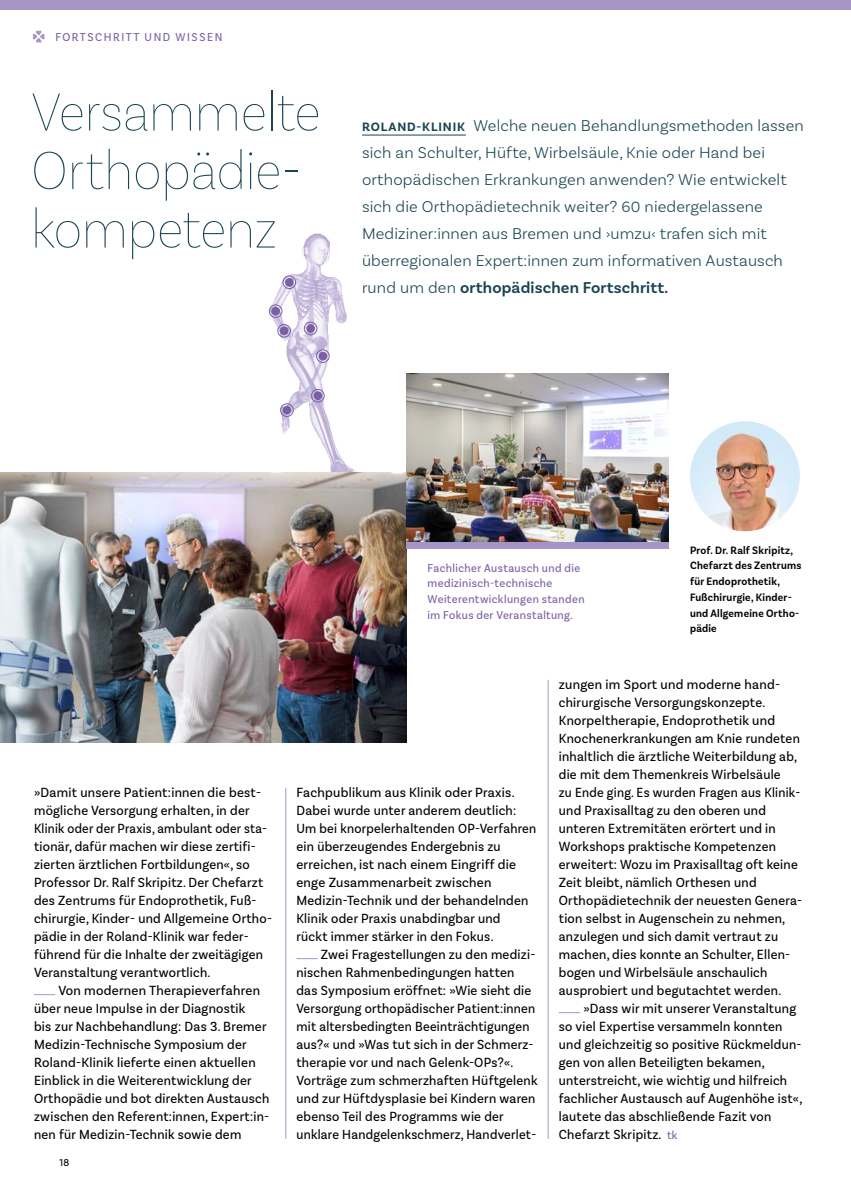
<style>
.page{position:relative;width:851px;height:1191px;background:#fff}
.page>*{position:absolute;margin:0;border:0;box-sizing:border-box;transform-origin:0 0}
.t1{font:100 57px/58.5px "Basic Sans Narrow";letter-spacing:-.015em;color:#194453}
.t2{font:300 16.5px/27px "Basic Sans";letter-spacing:.01em;color:#194453}
.t3{font:13.95px/18px "Basic Sans Narrow";letter-spacing:.02em;color:#000}
.t4{font:12px/15.8px "Basic Sans Narrow";letter-spacing:.035em;color:#7a60a3}
.t5{font:12px "Basic Sans Narrow";letter-spacing:.13em;color:#7a60a3}
.t6{font:600 11.25px/15.8px "Basic Sans Narrow";letter-spacing:.025em;color:#000}
.t7{font:10.5px "Basic Sans Narrow";color:#000}
.s1{font-weight:700;font-size:12.75px}
.s2{font-size:15.75px}
.s3{font-weight:600}
.s4{font-size:12px;color:#7a60a3}
</style>
<div class="page">
<img style="left:268px;top:233px;width:89px;height:239px">
<div style="left:283px;top:276px;width:13px;height:13px;border:1px solid #7a60a3;border-radius:50%"></div>
<div style="left:285px;top:278px;width:8px;height:9px;background:#7a60a3;border-radius:50%"></div>
<div style="left:269px;top:304px;width:13px;height:14px;border:1px solid #7a60a3;border-radius:50%"></div>
<div style="left:271px;top:307px;width:9px;height:8px;background:#7a60a3;border-radius:50%"></div>
<div style="left:316px;top:349px;width:13px;height:14px;border:1px solid #7a60a3;border-radius:50%"></div>
<div style="left:318px;top:352px;width:9px;height:8px;background:#7a60a3;border-radius:50%"></div>
<div style="left:277px;top:324px;width:14px;height:13px;border:1px solid #7a60a3;border-radius:50%"></div>
<div style="left:280px;top:326px;width:8px;height:9px;background:#7a60a3;border-radius:50%"></div>
<div style="left:311px;top:389px;width:13px;height:13px;border:1px solid #7a60a3;border-radius:50%"></div>
<div style="left:313px;top:391px;width:9px;height:9px;background:#7a60a3;border-radius:50%"></div>
<div style="left:280px;top:403px;width:13px;height:14px;border:1px solid #7a60a3;border-radius:50%"></div>
<div style="left:282px;top:406px;width:9px;height:8px;background:#7a60a3;border-radius:50%"></div>
<div style="left:304px;top:322px;width:13px;height:13px;border:1px solid #7a60a3;border-radius:50%"></div>
<div style="left:306px;top:324px;width:9px;height:9px;background:#7a60a3;border-radius:50%"></div>
<img style="left:690px;top:421px;width:109px;height:110px;border-radius:55px">
<img style="left:0;top:472px;width:406px;height:271px">
<div style="left:0;top:0;width:850px;height:9px;background:#a794c6"></div>
<img style="left:406px;top:374px;width:262px;height:168px">
<div style="left:406px;top:542px;width:262px;height:7px;background:#a794c6"></div>
<hr style="left:362px;top:135px;width:104px;height:1px;background:#194453">
<svg style="left:34px;top:994px;width:21px;height:1px"></svg>
<svg style="left:296px;top:958px;width:21px;height:1px"></svg>
<svg style="left:558px;top:1012px;width:22px;height:1px"></svg>
<hr style="left:285px;top:787px;width:1px;height:351px;background:#a794c6">
<hr style="left:548px;top:679px;width:1px;height:459px;background:#a794c6">
<svg style="left:33px;top:30px;width:12px;height:13px"></svg>
<p class="t5" style="left:55px;top:30px;width:168px">FORTSCHRITT UND WISSEN</p>
<h1 class="t1" style="left:31px;top:83px;width:291px">Versammelte<br>Orthopädie&shy;kompetenz</h1>
<p class="t2" style="left:362px;top:111px;width:443px"><span class="s1">ROLAND-KLINIK</span> Welche neuen Behandlungsmethoden lassen sich an Schulter, Hüfte, Wirbelsäule, Knie oder Hand bei orthopädischen Erkrankungen anwenden? Wie entwickelt sich die Orthopädietechnik weiter? <span class="s2">60</span> niedergelassene Mediziner:innen aus Bremen und ›umzu‹ trafen sich mit überregionalen Expert:innen zum informativen Austausch rund um den <span class="s3">orthopädischen Fortschritt.</span></p>
<p class="t4" style="left:427px;top:560px;width:158px">Fachlicher Austausch und die medizinisch-technische<br>Weiterentwicklungen standen im Fokus der Veranstaltung.</p>
<p class="t6" style="left:690px;top:542px;width:113px">Prof. Dr. Ralf Skripitz,<br>Chefarzt des Zentrums für Endoprothetik,<br>Fußchirurgie, Kinder&shy;und Allgemeine Ortho&shy;pädie</p>
<p class="t3" style="left:34px;top:783px;width:239px">»Damit unsere Patient:innen die best&shy;mögliche Versorgung erhalten, in der Klinik oder der Praxis, ambulant oder sta&shy;tionär, dafür machen wir diese zertifi&shy;zierten ärztlichen Fortbildungen«, so Professor Dr. Ralf Skripitz. Der Chefarzt des Zentrums für Endoprothetik, Fuß&shy;chirurgie, Kinder- und Allgemeine Ortho&shy;pädie in der Roland-Klinik war feder&shy;führend für die Inhalte der zweitägigen Veranstaltung verantwortlich.</p>
<p class="t3" style="left:34px;top:981px;width:237px;text-indent:24px">Von modernen Therapieverfahren über neue Impulse in der Diagnostik<br>bis zur Nachbehandlung: Das 3. Bremer Medizin-Technische Symposium der Roland-Klinik lieferte einen aktuellen Einblick in die Weiterentwicklung der Orthopädie und bot direkten Austausch zwischen den Referent:innen, Expert:in&shy;nen für Medizin-Technik sowie dem</p>
<p class="t7" style="left:60px;top:1156px;width:11px">18</p>
<p class="t3" style="left:296px;top:783px;width:241px">Fachpublikum aus Klinik oder Praxis.<br>Dabei wurde unter anderem deutlich:<br>Um bei knorpelerhaltenden OP-Verfahren ein überzeugendes Endergebnis zu erreichen, ist nach einem Eingriff die enge Zusammenarbeit zwischen Medizin-Technik und der behandelnden Klinik oder Praxis unabdingbar und<br>rückt immer stärker in den Fokus.</p>
<p class="t3" style="left:296px;top:945px;width:243px;text-indent:25px">Zwei Fragestellungen zu den medizi&shy;nischen Rahmenbedingungen hatten das Symposium eröffnet: »Wie sieht die Versorgung orthopädischer Patient:innen mit altersbedingten Beeinträchtigungen aus?« und »Was tut sich in der Schmerz&shy;therapie vor und nach Gelenk-OPs?«.<br>Vorträge zum schmerzhaften Hüftgelenk und zur Hüftdysplasie bei Kindern waren ebenso Teil des Programms wie der unklare Handgelenkschmerz, Handverlet-</p>
<p class="t3" style="left:558px;top:675px;width:245px">zungen im Sport und moderne hand&shy;chirurgische Versorgungskonzepte.<br>Knorpeltherapie, Endoprothetik und Knochenerkrankungen am Knie rundeten inhaltlich die ärztliche Weiterbildung ab, die mit dem Themenkreis Wirbelsäule<br>zu Ende ging. Es wurden Fragen aus Klinik&shy;und Praxisalltag zu den oberen und unteren Extremitäten erörtert und in Workshops praktische Kompetenzen erweitert: Wozu im Praxisalltag oft keine Zeit bleibt, nämlich Orthesen und Orthopädietechnik der neuesten Genera&shy;tion selbst in Augenschein zu nehmen, anzulegen und sich damit vertraut zu machen, dies konnte an Schulter, Ellen&shy;bogen und Wirbelsäule anschaulich ausprobiert und begutachtet werden.</p>
<p class="t3" style="left:558px;top:999px;width:245px;text-indent:25px">»Dass wir mit unserer Veranstaltung so viel Expertise versammeln konnten und gleichzeitig so positive Rückmeldun&shy;gen von allen Beteiligten bekamen, unterstreicht, wie wichtig und hilfreich fachlicher Austausch auf Augenhöhe ist«, lautete das abschließende Fazit von Chefarzt Skripitz. <span class="s4">tk</span></p>
</div>
